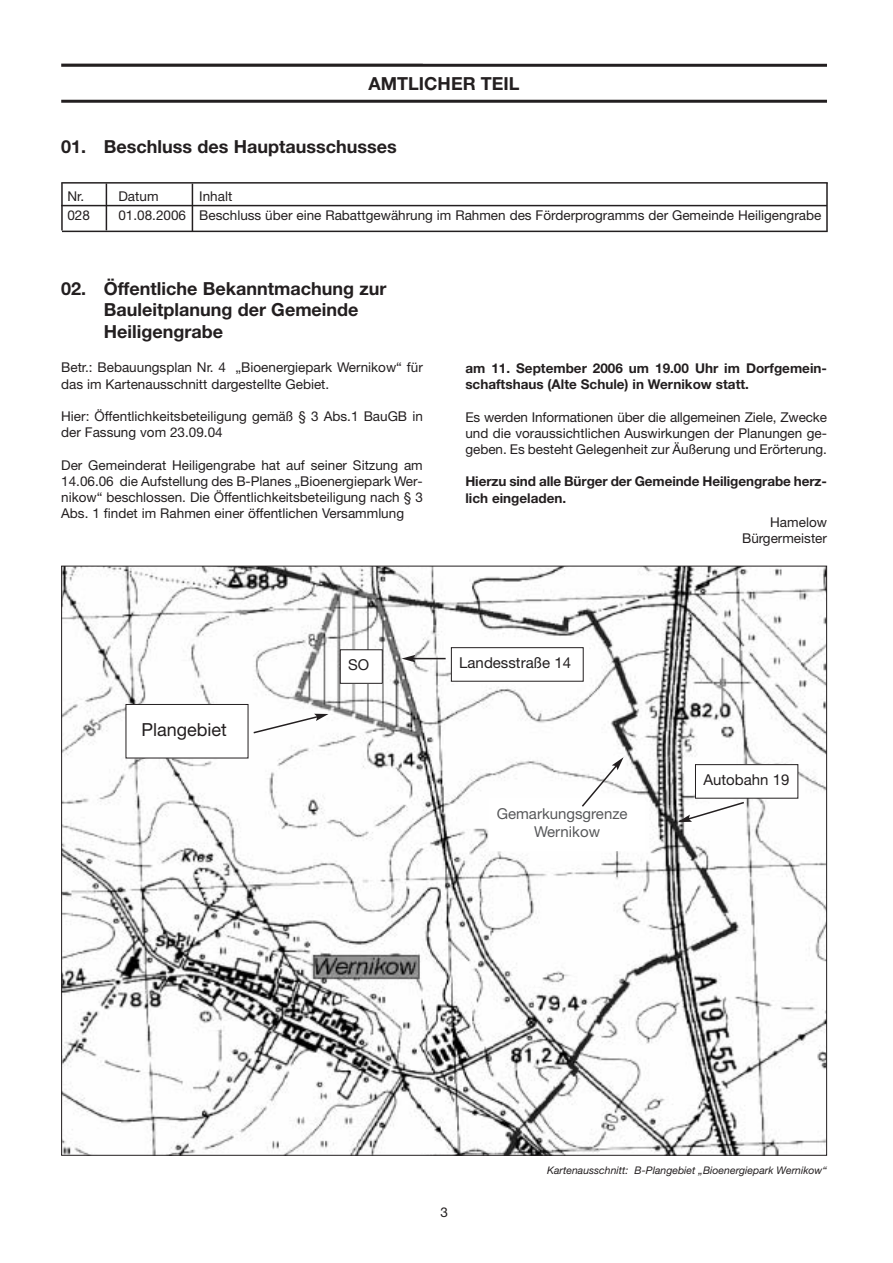
<style>
.page{position:relative;width:893px;height:1263px;background:#fff}
.page>*{position:absolute;margin:0;border:0;box-sizing:border-box;transform-origin:0 0}
.t1{font:700 18px/21.6px "Helvetica Neue LT";color:#231f20}
.t2{font:18px "Helvetica Neue LT";color:#231f20}
.t3{font:15px "Helvetica Neue LT";color:#231f20}
.t4{font:15px/18px "Helvetica Neue LT";color:#57585a}
.t5{font:13.5px/16.2px "Helvetica Neue LT";color:#231f20}
.t6{font:700 13.5px/16.2px "Helvetica Neue LT";color:#231f20}
.t7{font:italic 10.5px "Helvetica Neue LT";color:#231f20}
.s1{font-weight:400}
</style>
<div class="page">
<hr style="left:61px;top:183px;width:2px;height:47px;background:#231f20">
<hr style="left:192px;top:184px;width:1px;height:47px;background:#231f20">
<hr style="left:106px;top:183px;width:1px;height:47px;background:#231f20">
<hr style="left:826px;top:183px;width:1px;height:48px;background:#231f20">
<hr style="left:61px;top:182px;width:766px;height:2px;background:#231f20">
<hr style="left:61px;top:205px;width:766px;height:1px;background:#231f20">
<hr style="left:62px;top:231px;width:765px;height:1px;background:#231f20">
<img style="left:63px;top:568px;width:762px;height:586px">
<div style="left:126px;top:704px;width:122px;height:54px;background:#fff"></div>
<div style="left:126px;top:704px;width:122px;height:54px;border:1px solid #231f20"></div>
<div style="left:340px;top:650px;width:42px;height:33px;background:#fff"></div>
<div style="left:340px;top:649px;width:42px;height:35px;border:1px solid #231f20"></div>
<div style="left:451px;top:648px;width:132px;height:33px;background:#fff"></div>
<div style="left:451px;top:647px;width:132px;height:35px;border:1px solid #231f20"></div>
<div style="left:489px;top:799px;width:156px;height:52px;background:#fff"></div>
<div style="left:695px;top:765px;width:102px;height:33px;background:#fff"></div>
<div style="left:695px;top:764px;width:103px;height:35px;border:1px solid #231f20"></div>
<svg style="left:580px;top:757px;width:43px;height:50px"></svg>
<hr style="left:413px;top:658px;width:32px;height:1px;background:#231f20">
<svg style="left:401px;top:655px;width:14px;height:7px"></svg>
<svg style="left:252px;top:714px;width:76px;height:21px"></svg>
<svg style="left:677px;top:801px;width:68px;height:21px"></svg>
<hr style="left:61px;top:64px;width:766px;height:3px;background:#231f20">
<hr style="left:61px;top:100px;width:766px;height:3px;background:#231f20">
<h1 class="t1" style="left:368px;top:75px;width:152px">AMTLICHER TEIL</h1>
<h1 class="t1" style="left:144px;top:138px;width:268px"><span class="s1">hlüsse</span> der Gemeindevertretung</h1>
<h1 class="t1" style="left:61px;top:138px;width:337px">01. Beschluss des Hauptausschusses</h1>
<p class="t5" style="left:67px;top:190px;width:18px">Nr.</p>
<p class="t5" style="left:118px;top:190px;width:42px">Datum</p>
<p class="t5" style="left:199px;top:190px;width:35px">Inhalt</p>
<p class="t5" style="left:67px;top:209px;width:24px">028</p>
<p class="t5" style="left:118px;top:209px;width:704px">01.08.2006 Beschluss über eine Rabattgewährung im Rahmen des Förderprogramms der Gemeinde Heiligengrabe</p>
<h1 class="t1" style="left:104px;top:280px;width:284px;text-indent:-43px">02. Öffentliche Bekanntmachung zur<br>Bauleitplanung der Gemeinde<br>Heiligengrabe</h1>
<p class="t5" style="left:61px;top:361px;width:363px">Betr.: Bebauungsplan Nr. 4 „Bioenergiepark Wernikow“ für das im Kartenausschnitt dargestellte Gebiet.</p>
<p class="t5" style="left:61px;top:410px;width:363px">Hier: Öffentlichkeitsbeteiligung gemäß § 3 Abs.1 BauGB in der Fassung vom 23.09.04</p>
<p class="t5" style="left:61px;top:458px;width:363px;text-align:justify">Der Gemeinderat Heiligengrabe hat auf seiner Sitzung am 14.06.06 die Aufstellung des B-Planes „Bioenergiepark Wer&shy;nikow“ beschlossen. Die Öffentlichkeitsbeteiligung nach § 3<br>Abs. 1 findet im Rahmen einer öffentlichen Versammlung</p>
<p class="t6" style="left:465px;top:362px;width:363px">am 11. September 2006 um 19.00 Uhr im Dorfgemein&shy;schaftshaus (Alte Schule) in Wernikow statt.</p>
<p class="t5" style="left:465px;top:410px;width:363px;text-align:justify">Es werden Informationen über die allgemeinen Ziele, Zwecke und die voraussichtlichen Auswirkungen der Planungen ge&shy;geben. Es besteht Gelegenheit zur Äußerung und Erörterung.</p>
<p class="t6" style="left:465px;top:475px;width:363px">Hierzu sind alle Bürger der Gemeinde Heiligengrabe herz&shy;lich eingeladen.</p>
<p class="t5" style="left:742px;top:516px;width:86px;text-align:right">Hamelow<br>Bürgermeister</p>
<h1 class="t2" style="left:141px;top:723px;width:87px">Plangebiet</h1>
<p class="t3" style="left:348px;top:660px;width:23px">SO</p>
<p class="t3" style="left:459px;top:658px;width:113px">Landesstraße 14</p>
<p class="t4" style="left:534px;top:807px;width:95px;text-indent:-37px">Gemarkungsgrenze<br>Wernikow</p>
<p class="t3" style="left:703px;top:775px;width:88px">Autobahn 19</p>
<p class="t5" style="left:440px;top:1206px;width:9px">3</p>
<p class="t7" style="left:547px;top:1167px;width:281px">Kartenausschnitt: B-Plangebiet „Bioenergiepark Wernikow“</p>
</div>
